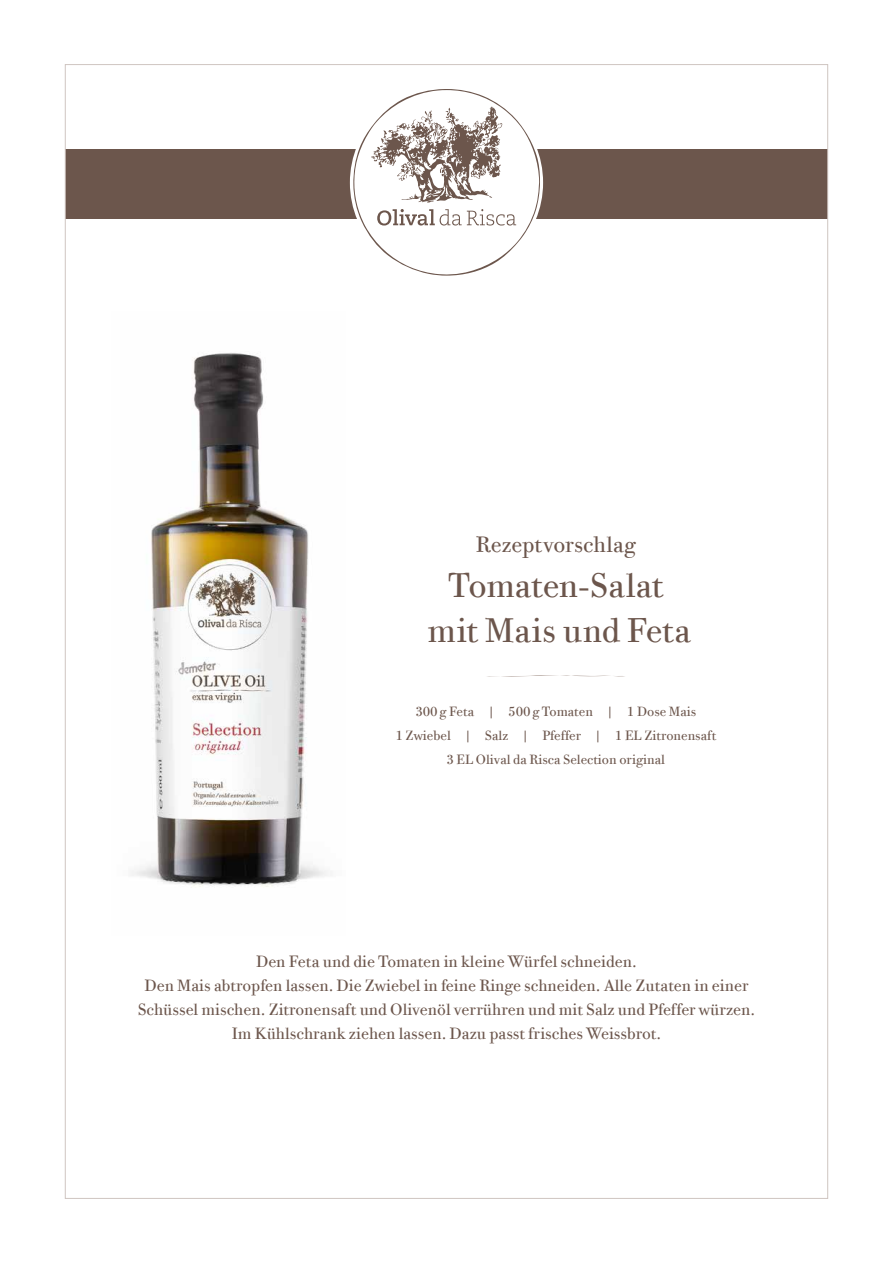
<style>
.page{position:relative;width:893px;height:1263px;background:#fff}
.page>*{position:absolute;margin:0;border:0;box-sizing:border-box;transform-origin:0 0}
.t1{font:34.5px/45px "Bodoni Twe ITC";color:#6c564c;text-align:center}
.t2{font:22.5px "Bodoni Twe ITC";color:#6c564c}
.t3{font:16.5px/24px "Bodoni Twe ITC";color:#6c564c;text-align:center}
.t4{font:13.5px/24px "Bodoni Twe ITC";color:#6c564c;text-align:center}
</style>
<div class="page">
<div style="left:65px;top:149px;width:763px;height:69px;background:#6c564c"></div>
<svg style="left:353px;top:89px;width:187px;height:187px"></svg>
<img style="left:131px;top:353px;width:196px;height:534px">
<svg style="left:487px;top:675px;width:138px;height:2px"></svg>
<h2 class="t2" style="left:476px;top:530px;width:161px">Rezeptvorschlag</h2>
<h1 class="t1" style="left:428px;top:563px;width:265px">Tomaten-Salat mit Mais und Feta</h1>
<p class="t4" style="left:395px;top:699px;width:322px">300g Feta | 500g Tomaten | 1 Dose Mais<br>1 Zwiebel | Salz | Pfeffer | 1 EL Zitronensaft<br>3 EL Olival da Risca Selection original</p>
<p class="t3" style="left:138px;top:949px;width:619px">Den Feta und die Tomaten in kleine Würfel schneiden.<br>Den Mais abtropfen lassen. Die Zwiebel in feine Ringe schneiden. Alle Zutaten in einer Schüssel mischen. Zitronensaft und Olivenöl verrühren und mit Salz und Pfeffer würzen.<br>Im Kühlschrank ziehen lassen. Dazu passt frisches Weissbrot.</p>
</div>
